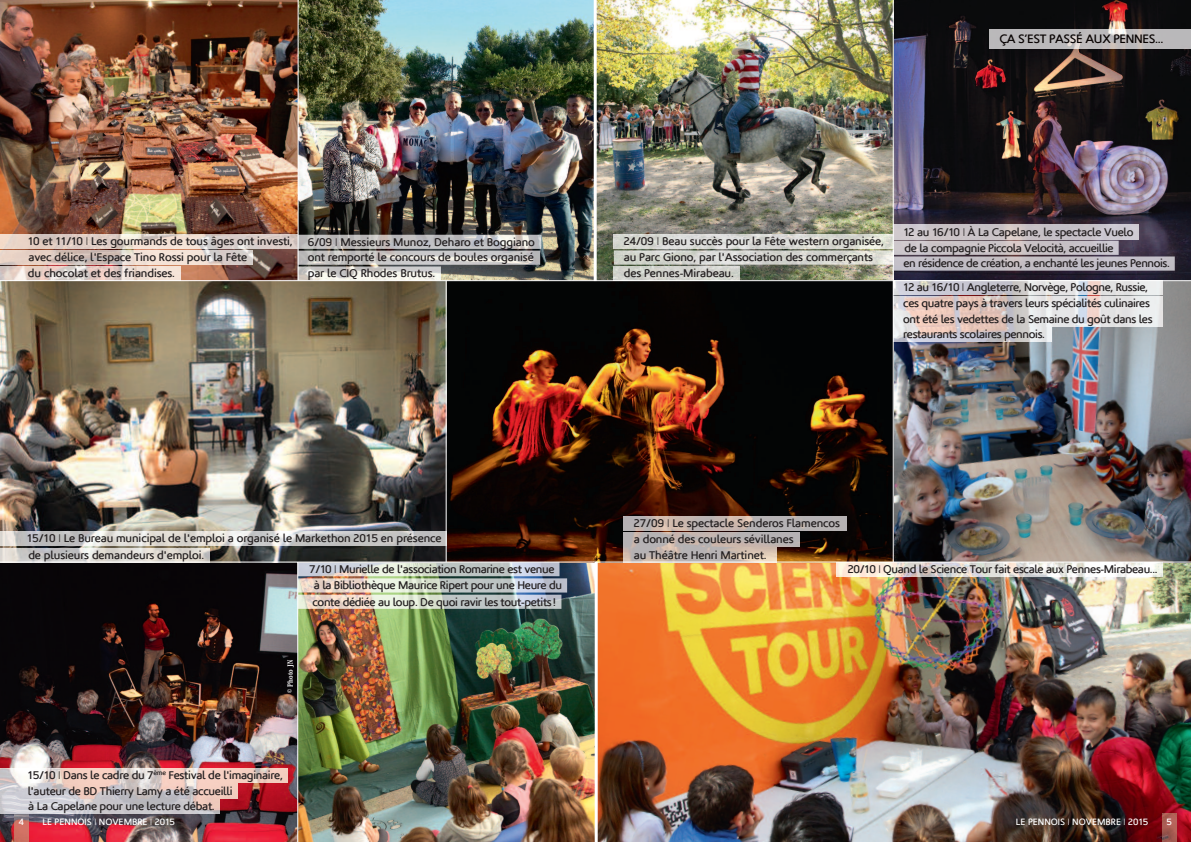
<style>
.page{position:relative;width:1191px;height:842px;background:#fff}
.page>*{position:absolute;margin:0;border:0;box-sizing:border-box;transform-origin:0 0}
.t1{font:12px "Fortheloveofhate";letter-spacing:-.03em;color:#080302}
.t2{font:11px/15.9px "Fortheloveofhate";letter-spacing:-.025em;color:#231f20}
.t3{font:9px "Fortheloveofhate";color:#fff}
.t4{font:800 7px "Koz Min Pro";color:#fff;scale:.85 1}
.s1{font-family:"Fortheloveofhatelight"}
</style>
<div class="page">
<img style="left:0;top:0;width:1191px;height:842px">
<img style="left:1162px;top:814px;width:14px;height:28px">
<img style="left:14px;top:814px;width:14px;height:28px">
<img style="left:894px;top:225px;width:244px;height:14px">
<img style="left:894px;top:241px;width:224px;height:14px">
<img style="left:0;top:235px;width:541px;height:14px">
<img style="left:0;top:250px;width:252px;height:15px">
<img style="left:614px;top:235px;width:278px;height:30px">
<img style="left:0;top:784px;width:237px;height:14px">
<img style="left:0;top:768px;width:288px;height:14px">
<img style="left:0;top:799px;width:220px;height:15px">
<img style="left:0;top:548px;width:209px;height:14px">
<img style="left:0;top:531px;width:446px;height:15px">
<img style="left:298px;top:563px;width:261px;height:13px">
<img style="left:298px;top:578px;width:269px;height:14px">
<img style="left:624px;top:516px;width:222px;height:14px">
<img style="left:624px;top:532px;width:175px;height:14px">
<img style="left:624px;top:548px;width:153px;height:14px">
<img style="left:894px;top:281px;width:268px;height:29px">
<img style="left:894px;top:312px;width:268px;height:14px">
<img style="left:989px;top:30px;width:202px;height:19px">
<img style="left:299px;top:251px;width:241px;height:14px">
<img style="left:299px;top:266px;width:142px;height:14px">
<img style="left:298px;top:595px;width:263px;height:14px">
<img style="left:894px;top:327px;width:157px;height:15px">
<svg style="left:893px;top:281px;width:1px;height:61px"></svg>
<img style="left:0;top:266px;width:180px;height:14px">
<img style="left:614px;top:266px;width:125px;height:14px">
<img style="left:894px;top:256px;width:280px;height:15px">
<svg style="left:893px;top:225px;width:1px;height:46px"></svg>
<img style="left:836px;top:563px;width:326px;height:13px">
<hr style="left:0;top:280px;width:1191px;height:1px;background:#fff">
<hr style="left:0;top:562px;width:1191px;height:1px;background:#fff">
<hr style="left:298px;top:0;width:1px;height:281px;background:#fff">
<hr style="left:892px;top:0;width:1px;height:562px;background:#fff">
<hr style="left:594px;top:0;width:2px;height:281px;background:#fff">
<svg style="left:594px;top:562px;width:4px;height:280px"></svg>
<hr style="left:446px;top:281px;width:1px;height:281px;background:#fff">
<hr style="left:297px;top:562px;width:1px;height:280px;background:#fff">
<p class="t1" style="left:999px;top:32px;width:166px">ÇA S’EST PASSÉ AUX PENNES...</p>
<p class="t2" style="left:28px;top:234px;width:266px">10 et 11/10 <span class="s1">I</span> Les gourmands de tous âges ont investi, avec délice, l'Espace Tino Rossi pour la Fête</p>
<p class="t2" style="left:624px;top:234px;width:262px">24/09 <span class="s1">I</span> Beau succès pour la Fête western organisée, au Parc Giono, par l'Association des commerçants</p>
<p class="t2" style="left:308px;top:234px;width:229px;text-align:justify">6/09 <span class="s1">I</span> Messieurs Munoz, Deharo et Boggiano ont remporté le concours de boules organisé par le CIQ Rhodes Brutus.</p>
<p class="t2" style="left:28px;top:266px;width:149px">du chocolat et des friandises.</p>
<p class="t2" style="left:624px;top:265px;width:111px">des Pennes-Mirabeau.</p>
<p class="t2" style="left:903px;top:224px;width:232px">12 au 16/10 <span class="s1">I</span> À La Capelane, le spectacle Vuelo de la compagnie Piccola Velocità, accueillie</p>
<p class="t2" style="left:903px;top:256px;width:268px">en résidence de création, a enchanté les jeunes Pennois.</p>
<p class="t2" style="left:903px;top:280px;width:251px;line-height:15.6px">12 au 16/10 <span class="s1">I</span> Angleterre, Norvège, Pologne, Russie, ces quatre pays à travers leurs spécialités culinaires ont été les vedettes de la Semaine du goût dans les</p>
<p class="t2" style="left:903px;top:327px;width:143px">restaurants scolaires pennois.</p>
<p class="t2" style="left:27px;top:530px;width:416px">15/10 <span class="s1">I</span> Le Bureau municipal de l'emploi a organisé le Markethon 2015 en présence</p>
<p class="t2" style="left:314px;top:561px;width:250px;line-height:16.3px;text-indent:-5px">7/10 <span class="s1">I</span> Murielle de l'association Romarine est venue à la Bibliothèque Maurice Ripert pour une Heure du</p>
<p class="t2" style="left:28px;top:547px;width:177px">de plusieurs demandeurs d'emploi.</p>
<p class="t2" style="left:312px;top:594px;width:245px">conte dédiée au loup. De quoi ravir les tout-petits!</p>
<p class="t4" style="left:285px;top:693px;width:40px;rotate:-90deg">© Photo JN</p>
<p class="t2" style="left:28px;top:767px;width:257px">15/10 <span class="s1">I</span> Dans le cadre du 7<sup>ème</sup> Festival de l'imaginaire,</p>
<p class="t2" style="left:28px;top:799px;width:188px">à La Capelane pour une lecture débat.</p>
<p class="t2" style="left:28px;top:783px;width:206px">l'auteur de BD Thierry Lamy a été accueilli</p>
<p class="t2" style="left:634px;top:515px;width:208px">27/09 <span class="s1">I</span> Le spectacle Senderos Flamencos a donné des couleurs sévillanes<br>au Théâtre Henri Martinet.</p>
<p class="t2" style="left:847px;top:561px;width:311px">20/10 <span class="s1">I</span> Quand le Science Tour fait escale aux Pennes-Mirabeau...</p>
<p class="t3" style="left:19px;top:816px;width:7px">4</p>
<p class="t3" style="left:43px;top:816px;width:134px">LE PENNOIS <span class="s1">I</span> NOVEMBRE <span class="s1">I</span> 2015</p>
<p class="t3" style="left:1016px;top:816px;width:134px">LE PENNOIS <span class="s1">I</span> NOVEMBRE <span class="s1">I</span> 2015</p>
<p class="t3" style="left:1166px;top:816px;width:7px">5</p>
</div>
